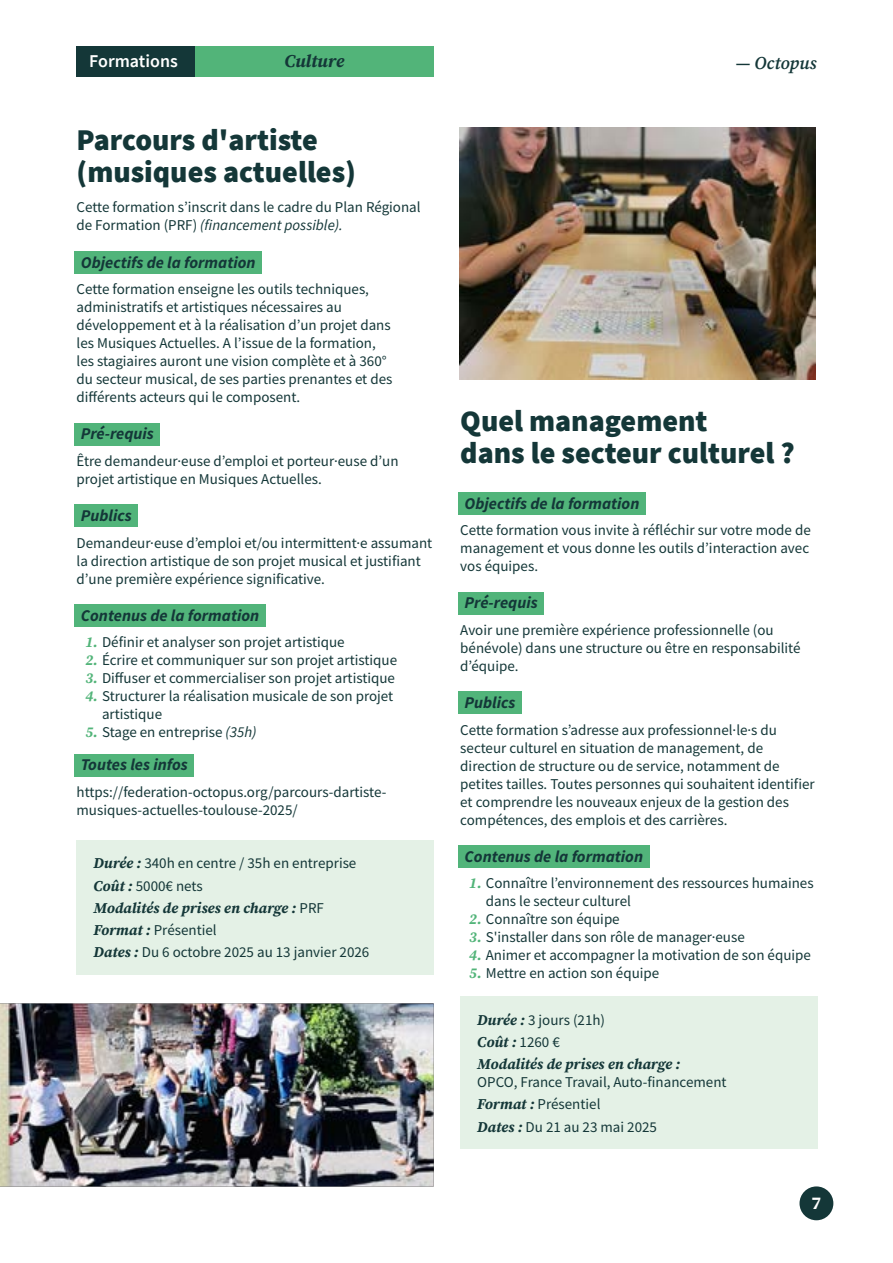
<style>
.page{position:relative;width:893px;height:1263px;background:#fff}
.page>*{position:absolute;margin:0;border:0;box-sizing:border-box;transform-origin:0 0}
.t1{font:900 30px/31.5px "Source Sans Pro";color:#143738}
.t2{font:600 18px "Source Sans Pro";color:#fff}
.t3{font:italic 600 18px "Source Serif Pro";color:#143738}
.t4{font:italic 700 18px "Source Serif Pro";letter-spacing:-.005em;color:#143738}
.t5{font:700 18px "Source Serif Pro";color:#fff}
.t6{font:italic 16.5px "Source Sans Variable";color:#143738}
.t7{font:15px/18px "Source Sans Pro";color:#143738}
.t8{font:italic 700 15px/22.2px "Source Serif Pro";letter-spacing:-.005em;color:#143738}
.s1{font-style:italic}
.s2{font-family:"Source Serif Pro";font-weight:700;font-style:italic;color:#52b479}
.s3{font-family:"Source Serif Pro";font-weight:700;font-style:italic}
.s4{font-family:"Source Sans Pro";font-weight:400;font-style:normal}
</style>
<div class="page">
<div style="left:195px;top:46px;width:239px;height:31px;background:#52b479"></div>
<div style="left:77px;top:46px;width:118px;height:31px;background:#143738"></div>
<img style="left:0;top:1003px;width:434px;height:183px">
<div style="left:74px;top:251px;width:188px;height:23px;background:#51b47a"></div>
<div style="left:74px;top:423px;width:86px;height:23px;background:#51b47a"></div>
<div style="left:74px;top:504px;width:64px;height:23px;background:#51b47a"></div>
<div style="left:74px;top:604px;width:192px;height:23px;background:#51b47a"></div>
<div style="left:74px;top:754px;width:120px;height:23px;background:#51b47a"></div>
<div style="left:77px;top:840px;width:357px;height:134px;background:#e4f1e6"></div>
<div style="left:458px;top:492px;width:188px;height:23px;background:#51b47a"></div>
<div style="left:458px;top:592px;width:86px;height:23px;background:#51b47a"></div>
<div style="left:458px;top:691px;width:64px;height:23px;background:#51b47a"></div>
<div style="left:458px;top:845px;width:191px;height:23px;background:#51b47a"></div>
<div style="left:460px;top:996px;width:357px;height:153px;background:#e4f1e6"></div>
<img style="left:459px;top:128px;width:357px;height:251px">
<div style="left:799px;top:1186px;width:34px;height:34px;background:#143738;border-radius:50%"></div>
<p class="t2" style="left:89px;top:50px;width:90px">Formations</p>
<p class="t4" style="left:284px;top:51px;width:61px">Culture</p>
<p class="t3" style="left:736px;top:53px;width:82px">― Octopus</p>
<h1 class="t1" style="left:77px;top:124px;width:281px">Parcours d'artiste (musiques actuelles)</h1>
<p class="t7" style="left:77px;top:198px;width:346px">Cette formation s’inscrit dans le cadre du Plan Régional de Formation (PRF) <span class="s1">(financement possible).</span></p>
<p class="t6" style="left:81px;top:252px;width:176px">Objectifs de la formation</p>
<p class="t7" style="left:77px;top:280px;width:317px">Cette formation enseigne les outils techniques, administratifs et artistiques nécessaires au développement et à la réalisation d’un projet dans les Musiques Actuelles. A l’issue de la formation, les stagiaires auront une vision complète et à 360° du secteur musical, de ses parties prenantes et des différents acteurs qui le composent.</p>
<p class="t6" style="left:81px;top:424px;width:75px">Pré-requis</p>
<p class="t7" style="left:77px;top:452px;width:323px">Être demandeur·euse d’emploi et porteur·euse d’un projet artistique en Musiques Actuelles.</p>
<p class="t6" style="left:81px;top:506px;width:52px">Publics</p>
<p class="t7" style="left:77px;top:534px;width:357px">Demandeur·euse d’emploi et/ou intermittent·e assumant la direction artistique de son projet musical et justifiant d’une première expérience significative.</p>
<p class="t6" style="left:81px;top:605px;width:180px">Contenus de la formation</p>
<p class="t7" style="left:85px;top:633px;width:261px"><span class="s2">1.</span> Définir et analyser son projet artistique</p>
<p class="t7" style="left:85px;top:651px;width:314px"><span class="s2">2.</span> Écrire et communiquer sur son projet artistique</p>
<p class="t7" style="left:85px;top:669px;width:311px"><span class="s2">3.</span> Diffuser et commercialiser son projet artistique</p>
<p class="t7" style="left:102px;top:687px;width:293px;text-indent:-17px"><span class="s2">4.</span> Structurer la réalisation musicale de son projet artistique</p>
<p class="t7" style="left:85px;top:723px;width:173px"><span class="s2">5.</span> Stage en entreprise <span class="s1">(35h)</span></p>
<p class="t6" style="left:81px;top:755px;width:109px">Toutes les infos</p>
<p class="t7" style="left:77px;top:783px;width:311px">https://federation-octopus.org/parcours-dartiste&shy;musiques-actuelles-toulouse-2025/</p>
<p class="t7" style="left:94px;top:852px;width:264px;line-height:22.2px"><span class="s3">Durée :</span> 340h en centre / 35h en entreprise<br><span class="s3">Coût :</span> 5000€ nets</p>
<p class="t8" style="left:94px;top:897px;width:232px">Modalités de prises en charge : <span class="s4">PRF</span></p>
<p class="t7" style="left:94px;top:919px;width:277px;line-height:22.2px"><span class="s3">Format :</span> Présentiel<br><span class="s3">Dates :</span> Du 6 octobre 2025 au 13 janvier 2026</p>
<h1 class="t1" style="left:460px;top:405px;width:336px">Quel management<br>dans le secteur culturel ?</h1>
<p class="t6" style="left:465px;top:493px;width:176px">Objectifs de la formation</p>
<p class="t7" style="left:460px;top:521px;width:352px;text-align:justify">Cette formation vous invite à réfléchir sur votre mode de management et vous donne les outils d’interaction avec vos équipes.</p>
<p class="t6" style="left:465px;top:593px;width:75px">Pré-requis</p>
<p class="t7" style="left:460px;top:621px;width:342px">Avoir une première expérience professionnelle (ou bénévole) dans une structure ou être en responsabilité d’équipe.</p>
<p class="t6" style="left:465px;top:693px;width:52px">Publics</p>
<p class="t7" style="left:460px;top:721px;width:356px">Cette formation s’adresse aux professionnel·le·s du secteur culturel en situation de management, de direction de structure ou de service, notamment de petites tailles. Toutes personnes qui souhaitent identifier et comprendre les nouveaux enjeux de la gestion des compétences, des emplois et des carrières.</p>
<p class="t6" style="left:465px;top:846px;width:180px">Contenus de la formation</p>
<p class="t7" style="left:486px;top:874px;width:329px;text-indent:-17px"><span class="s2">1.</span> Connaître l’environnement des ressources humaines dans le secteur culturel</p>
<p class="t7" style="left:469px;top:910px;width:152px"><span class="s2">2.</span> Connaître son équipe</p>
<p class="t7" style="left:469px;top:928px;width:278px"><span class="s2">3.</span> S'installer dans son rôle de manager·euse</p>
<p class="t7" style="left:469px;top:946px;width:344px"><span class="s2">4.</span> Animer et accompagner la motivation de son équipe</p>
<p class="t7" style="left:469px;top:964px;width:192px"><span class="s2">5.</span> Mettre en action son équipe</p>
<p class="t7" style="left:477px;top:1011px;width:129px"><span class="s3">Durée :</span> 3 jours (21h)</p>
<p class="t8" style="left:477px;top:1031px;width:204px">Coût : <span class="s4">1260 €<br></span>Modalités de prises en charge :</p>
<p class="t7" style="left:477px;top:1071px;width:251px;line-height:22.2px">OPCO, France Travail, Auto-financement<br><span class="s3">Format :</span> Présentiel<br><span class="s3">Dates :</span> Du 21 au 23 mai 2025</p>
<p class="t5" style="left:811px;top:1191px;width:11px">7</p>
</div>
